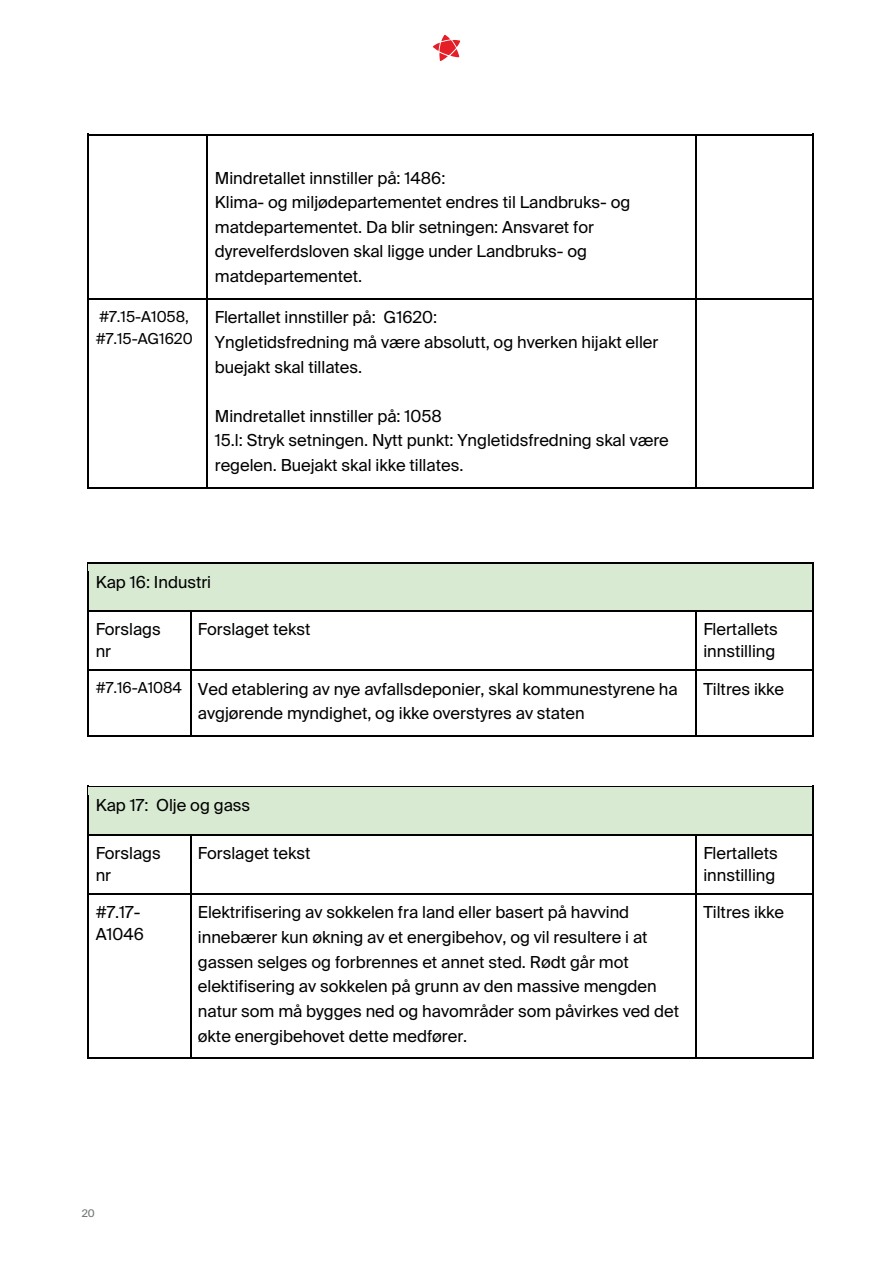
<style>
.page{position:relative;width:893px;height:1263px;background:#fff}
.page>*{position:absolute;margin:0;border:0;box-sizing:border-box;transform-origin:0 0}
.t1{font:16.5px/24.6px "Suisse Intl";color:#000}
.t2{font:15.15px/22.4px "Suisse Intl";letter-spacing:-.005em;color:#000}
.t3{font:10.5px "Suisse Intl";color:#757878}
.s1{font-size:15.15px}
</style>
<div class="page">
<svg style="left:433px;top:35px;width:27px;height:26px"></svg>
<svg style="left:87px;top:134px;width:2px;height:9px"></svg>
<hr style="left:89px;top:134px;width:118px;height:1px;background:#000">
<hr style="left:208px;top:134px;width:487px;height:1px;background:#000">
<svg style="left:695px;top:134px;width:2px;height:9px"></svg>
<hr style="left:697px;top:134px;width:115px;height:1px;background:#000">
<svg style="left:812px;top:134px;width:2px;height:9px"></svg>
<hr style="left:87px;top:143px;width:2px;height:155px;background:#000">
<hr style="left:207px;top:143px;width:1px;height:155px;background:#000">
<hr style="left:695px;top:143px;width:2px;height:155px;background:#000">
<hr style="left:812px;top:143px;width:2px;height:155px;background:#000">
<svg style="left:87px;top:298px;width:2px;height:9px"></svg>
<hr style="left:89px;top:298px;width:118px;height:1px;background:#000">
<hr style="left:208px;top:298px;width:487px;height:1px;background:#000">
<svg style="left:695px;top:298px;width:2px;height:9px"></svg>
<hr style="left:697px;top:298px;width:115px;height:1px;background:#000">
<svg style="left:812px;top:298px;width:2px;height:9px"></svg>
<hr style="left:87px;top:307px;width:2px;height:180px;background:#000">
<hr style="left:89px;top:487px;width:118px;height:1px;background:#000">
<hr style="left:207px;top:307px;width:1px;height:180px;background:#000">
<hr style="left:208px;top:487px;width:487px;height:1px;background:#000">
<hr style="left:695px;top:307px;width:2px;height:180px;background:#000">
<hr style="left:697px;top:487px;width:115px;height:1px;background:#000">
<hr style="left:812px;top:307px;width:2px;height:180px;background:#000">
<div style="left:89px;top:564px;width:723px;height:46px;background:#d9ead3"></div>
<svg style="left:87px;top:562px;width:2px;height:9px"></svg>
<hr style="left:89px;top:562px;width:723px;height:2px;background:#000">
<svg style="left:812px;top:562px;width:2px;height:9px"></svg>
<hr style="left:87px;top:571px;width:2px;height:39px;background:#000">
<hr style="left:812px;top:571px;width:2px;height:39px;background:#000">
<svg style="left:87px;top:610px;width:2px;height:9px"></svg>
<hr style="left:89px;top:610px;width:101px;height:2px;background:#000">
<hr style="left:191px;top:610px;width:504px;height:2px;background:#000">
<svg style="left:695px;top:610px;width:2px;height:9px"></svg>
<hr style="left:697px;top:610px;width:115px;height:2px;background:#000">
<svg style="left:812px;top:610px;width:2px;height:9px"></svg>
<hr style="left:87px;top:619px;width:2px;height:51px;background:#000">
<hr style="left:190px;top:619px;width:1px;height:51px;background:#000">
<hr style="left:695px;top:619px;width:2px;height:51px;background:#000">
<hr style="left:812px;top:619px;width:2px;height:51px;background:#000">
<svg style="left:87px;top:670px;width:2px;height:9px"></svg>
<hr style="left:89px;top:670px;width:101px;height:1px;background:#000">
<hr style="left:191px;top:670px;width:504px;height:1px;background:#000">
<svg style="left:695px;top:670px;width:2px;height:9px"></svg>
<hr style="left:697px;top:670px;width:115px;height:1px;background:#000">
<svg style="left:812px;top:670px;width:2px;height:9px"></svg>
<hr style="left:87px;top:679px;width:2px;height:56px;background:#000">
<hr style="left:89px;top:735px;width:101px;height:2px;background:#000">
<hr style="left:190px;top:679px;width:1px;height:56px;background:#000">
<hr style="left:191px;top:735px;width:504px;height:2px;background:#000">
<hr style="left:695px;top:679px;width:2px;height:56px;background:#000">
<hr style="left:697px;top:735px;width:115px;height:2px;background:#000">
<hr style="left:812px;top:679px;width:2px;height:56px;background:#000">
<div style="left:89px;top:787px;width:723px;height:47px;background:#d9ead3"></div>
<svg style="left:87px;top:786px;width:2px;height:9px"></svg>
<hr style="left:89px;top:786px;width:723px;height:1px;background:#000">
<svg style="left:812px;top:786px;width:2px;height:9px"></svg>
<hr style="left:87px;top:795px;width:2px;height:39px;background:#000">
<hr style="left:812px;top:795px;width:2px;height:39px;background:#000">
<svg style="left:87px;top:834px;width:2px;height:9px"></svg>
<hr style="left:89px;top:834px;width:101px;height:1px;background:#000">
<hr style="left:191px;top:834px;width:504px;height:1px;background:#000">
<svg style="left:695px;top:834px;width:2px;height:9px"></svg>
<hr style="left:697px;top:834px;width:115px;height:1px;background:#000">
<svg style="left:812px;top:834px;width:2px;height:9px"></svg>
<hr style="left:87px;top:843px;width:2px;height:50px;background:#000">
<hr style="left:190px;top:843px;width:1px;height:50px;background:#000">
<hr style="left:695px;top:843px;width:2px;height:50px;background:#000">
<hr style="left:812px;top:843px;width:2px;height:50px;background:#000">
<svg style="left:87px;top:893px;width:2px;height:9px"></svg>
<hr style="left:89px;top:893px;width:101px;height:2px;background:#000">
<hr style="left:191px;top:893px;width:504px;height:2px;background:#000">
<svg style="left:695px;top:893px;width:2px;height:9px"></svg>
<hr style="left:697px;top:893px;width:115px;height:2px;background:#000">
<svg style="left:812px;top:893px;width:2px;height:9px"></svg>
<hr style="left:87px;top:902px;width:2px;height:155px;background:#000">
<hr style="left:89px;top:1057px;width:101px;height:2px;background:#000">
<hr style="left:190px;top:902px;width:1px;height:155px;background:#000">
<hr style="left:191px;top:1057px;width:504px;height:2px;background:#000">
<hr style="left:695px;top:902px;width:2px;height:155px;background:#000">
<hr style="left:697px;top:1057px;width:115px;height:2px;background:#000">
<hr style="left:812px;top:902px;width:2px;height:155px;background:#000">
<p class="t1" style="left:215px;top:166px;width:417px">Mindretallet innstiller på: 1486:<br>Klima- og miljødepartementet endres til Landbruks- og matdepartementet. Da blir setningen: Ansvaret for dyrevelferdsloven skal ligge under Landbruks- og matdepartementet.</p>
<p class="t2" style="left:96px;top:305px;width:99px">#7.15-A1058, #7.15-AG1620</p>
<p class="t1" style="left:215px;top:305px;width:445px">Flertallet innstiller på: G1620:<br>Yngletidsfredning må være absolutt, og hverken hijakt eller buejakt skal tillates.</p>
<p class="t1" style="left:215px;top:404px;width:455px">Mindretallet innstiller på: 1058<br>15.l: Stryk setningen. Nytt punkt: Yngletidsfredning skal være regelen. Buejakt skal ikke tillates.</p>
<p class="t1" style="left:96px;top:569px;width:117px">Kap 16: Industri</p>
<p class="t1" style="left:96px;top:619px;width:67px;line-height:21.3px">Forslags nr</p>
<p class="t1" style="left:198px;top:617px;width:114px">Forslaget tekst</p>
<p class="t1" style="left:703px;top:619px;width:76px;line-height:21.3px">Flertallets innstilling</p>
<p class="t1" style="left:96px;top:677px;width:584px;text-align:center"><span class="s1">#7.16-A1084</span> Ved etablering av nye avfallsdeponier, skal kommunestyrene ha avgjørende myndighet, og ikke overstyres av staten</p>
<p class="t1" style="left:703px;top:677px;width:82px">Tiltres ikke</p>
<p class="t1" style="left:96px;top:793px;width:156px">Kap 17: Olje og gass</p>
<p class="t1" style="left:96px;top:842px;width:67px;line-height:21.6px">Forslags nr</p>
<p class="t1" style="left:198px;top:841px;width:114px">Forslaget tekst</p>
<p class="t1" style="left:703px;top:842px;width:76px;line-height:21.6px">Flertallets innstilling</p>
<p class="t1" style="left:96px;top:902px;width:50px;line-height:21.6px">#7.17-<br>A1046</p>
<p class="t1" style="left:198px;top:900px;width:483px">Elektrifisering av sokkelen fra land eller basert på havvind innebærer kun økning av et energibehov, og vil resultere i at gassen selges og forbrennes et annet sted. Rødt går mot elektifisering av sokkelen på grunn av den massive mengden natur som må bygges ned og havområder som påvirkes ved det økte energibehovet dette medfører.</p>
<p class="t1" style="left:703px;top:900px;width:82px">Tiltres ikke</p>
<p class="t3" style="left:82px;top:1207px;width:15px">20</p>
</div>
